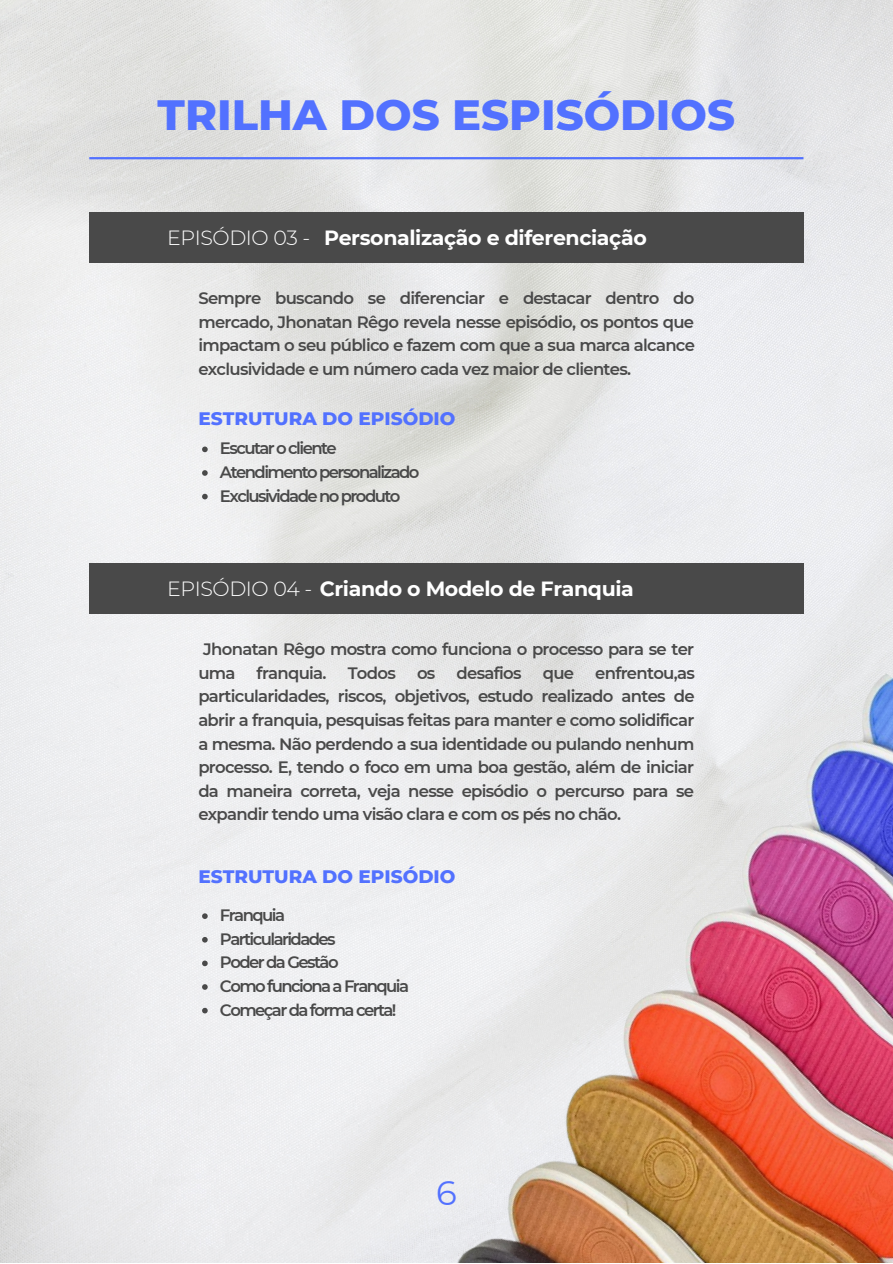
<style>
.page{position:relative;width:893px;height:1264px;background:#fff}
.page>*{position:absolute;margin:0;border:0;box-sizing:border-box;transform-origin:0 0}
.t1{font:800 43.2px "Montserrat";color:#5271ff}
.t2{font:33.9px "Montserrat";color:#5271ff}
.t3{font:700 20.55px "Montserrat";letter-spacing:-.02em;color:#fff}
.t4{font:800 18.45px "Montserrat";color:#5271ff}
.t5{font:600 16.5px/23.5px "Montserrat";letter-spacing:-.045em;color:#494949;text-align:justify}
.t6{font:600 16.5px/23.5px "Montserrat";letter-spacing:-.095em;color:#494949}
.s1{font-weight:300}
</style>
<div class="page">
<img style="left:0;top:0;width:892px;height:1262px">
<hr style="left:89px;top:157px;width:714px;height:2px;background:#5271ff">
<div style="left:89px;top:212px;width:714px;height:50px;background:#494949"></div>
<div style="left:89px;top:563px;width:714px;height:50px;background:#494949"></div>
<img style="left:285px;top:553px;width:607px;height:709px">
<svg style="left:202px;top:446px;width:6px;height:6px"></svg>
<svg style="left:202px;top:470px;width:6px;height:6px"></svg>
<svg style="left:202px;top:494px;width:6px;height:5px"></svg>
<svg style="left:202px;top:913px;width:6px;height:6px"></svg>
<svg style="left:202px;top:937px;width:6px;height:5px"></svg>
<svg style="left:202px;top:960px;width:6px;height:6px"></svg>
<svg style="left:202px;top:984px;width:6px;height:5px"></svg>
<svg style="left:202px;top:1007px;width:6px;height:6px"></svg>
<h1 class="t1" style="left:158px;top:88px;width:579px">TRILHA DOS ESPISÓDIOS</h1>
<p class="t3" style="left:167px;top:225px;width:481px"><span class="s1">EPISÓDIO 03 -</span> Personalização e diferenciação</p>
<p class="t5" style="left:198px;top:286px;width:498px">Sempre buscando se diferenciar e destacar dentro do mercado, Jhonatan Rêgo revela nesse episódio, os pontos que impactam o seu público e fazem com que a sua marca alcance exclusividade e um número cada vez maior de clientes.</p>
<p class="t4" style="left:198px;top:407px;width:258px">ESTRUTURA DO EPISÓDIO</p>
<p class="t6" style="left:220px;top:437px;width:201px">Escutar o cliente<br>Atendimento personalizado<br>Exclusividade no produto</p>
<p class="t3" style="left:167px;top:576px;width:468px"><span class="s1">EPISÓDIO 04 -</span> Criando o Modelo de Franquia</p>
<p class="t5" style="left:198px;top:637px;width:497px;text-indent:5px">Jhonatan Rêgo mostra como funciona o processo para se ter uma</p>
<p class="t5" style="left:256px;top:661px;width:71px">franquia.</p>
<p class="t5" style="left:348px;top:661px;width:50px">Todos</p>
<p class="t5" style="left:417px;top:661px;width:20px">os</p>
<p class="t5" style="left:456px;top:661px;width:67px">desafios</p>
<p class="t5" style="left:542px;top:661px;width:33px">que</p>
<p class="t5" style="left:198px;top:661px;width:498px;text-indent:397px">enfrentou,as particularidades, riscos, objetivos, estudo realizado antes de abrir a franquia, pesquisas feitas para manter e como solidificar a mesma. Não perdendo a sua identidade ou pulando nenhum processo. E, tendo o foco em uma boa gestão, além de iniciar da maneira correta, veja nesse episódio o percurso para se expandir tendo uma visão clara e com os pés no chão.</p>
<p class="t4" style="left:198px;top:865px;width:258px">ESTRUTURA DO EPISÓDIO</p>
<p class="t6" style="left:220px;top:903px;width:191px">Franquia<br>Particularidades<br>Poder da Gestão<br>Como funciona a Franquia<br>Começar da forma certa!</p>
<h2 class="t2" style="left:436px;top:1172px;width:22px">6</h2>
</div>
